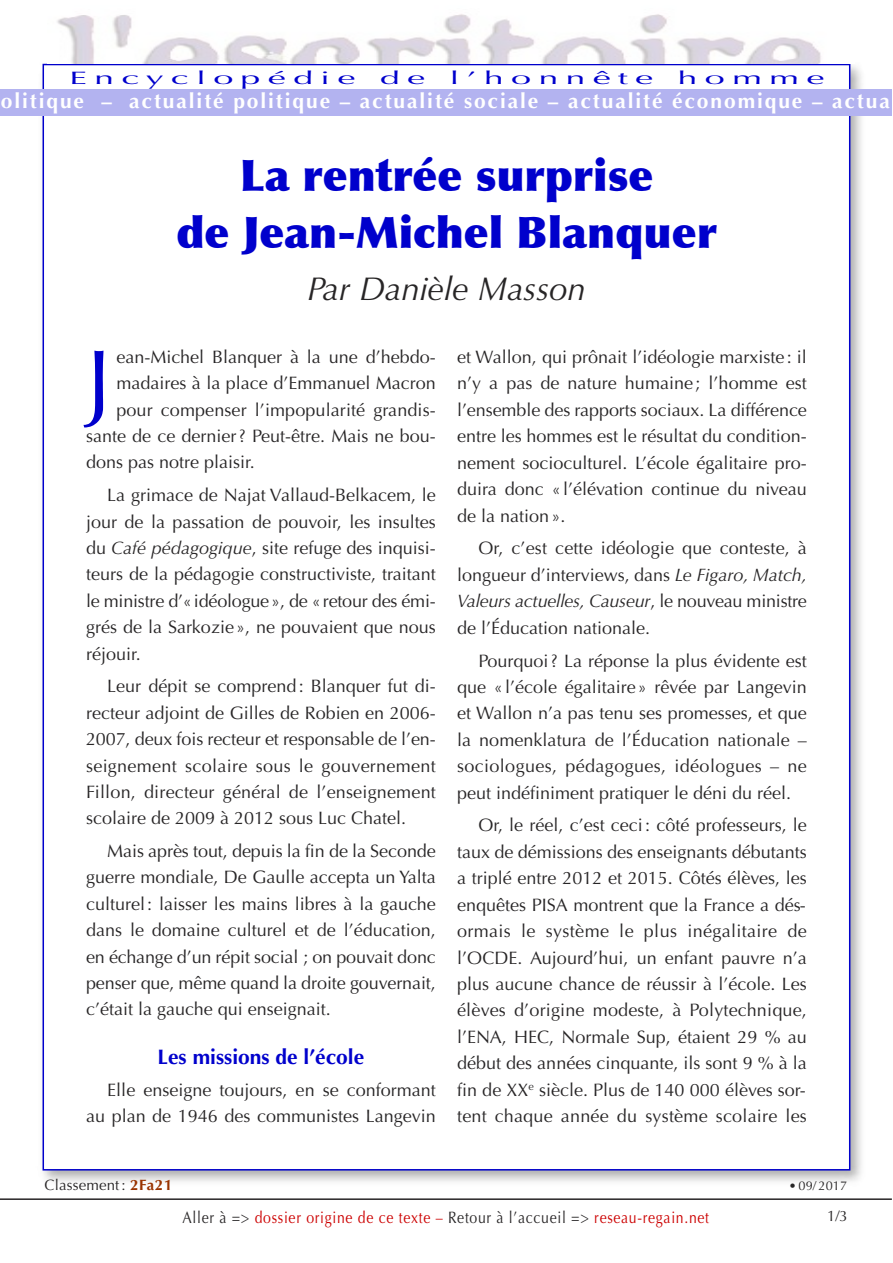
<style>
.page{position:relative;width:893px;height:1263px;background:#fff}
.page>*{position:absolute;margin:0;border:0;box-sizing:border-box;transform-origin:0 0}
.t1{font:93px "Optima";color:#00c}
.t2{font:900 43.5px/56.6px "Optima";color:#00c;text-align:center}
.t3{font:italic 33px "Optima";color:#272526}
.t4{font:700 21px "Optima";letter-spacing:.09em;color:#fff}
.t5{font:700 21px "Optima";color:#00c}
.t6{font:18px/26.4px "Optima";color:#272526;text-align:justify}
.t7{font:18px "Optima";letter-spacing:.2em;color:#00c;scale:2 1}
.t8{font:16.5px "Optima";letter-spacing:.05em;color:#c00;scale:.85 1}
.t9{font:15px "Optima";letter-spacing:.01em;color:#272526}
.t10{font:12.75px "Optima";letter-spacing:.01em;color:#272526}
.s1{font-style:italic}
.s2{font-weight:700;color:#930}
.s3{color:#272526}
</style>
<div class="page">
<img style="left:36px;top:63px;width:834px;height:1119px">
<div style="left:44px;top:65px;width:805px;height:1104px;background:#fff"></div>
<div style="left:1px;top:90px;width:891px;height:26px;background:#b3b3f0"></div>
<div style="left:47px;top:3px;width:808px;height:61px;background:#fff"></div>
<img style="left:57px;top:14px;width:764px;height:50px">
<hr style="left:0;top:1198px;width:892px;height:2px;background:#272526">
<p class="t7" style="left:69px;top:68px;width:145px">Encyclopédie</p>
<p class="t7" style="left:380px;top:68px;width:24px">de</p>
<p class="t7" style="left:449px;top:68px;width:103px">l’honnête</p>
<p class="t7" style="left:678px;top:68px;width:75px">homme</p>
<p class="t4" style="left:1px;top:89px;width:891px">olitique – actualité politique – actualité sociale – actualité économique – actua</p>
<h2 class="t2" style="left:176px;top:148px;width:542px">La rentrée surprise<br>de Jean-Michel Blanquer</h2>
<h3 class="t3" style="left:307px;top:270px;width:280px">Par Danièle Masson</h3>
<h1 class="t1" style="left:86px;top:329px;width:27px">J</h1>
<p class="t6" style="left:116px;top:344px;width:321px">ean-Michel Blanquer à la une d’hebdo-</p>
<p class="t6" style="left:116px;top:370px;width:321px">madaires à la place d’Emmanuel Macron</p>
<p class="t6" style="left:116px;top:397px;width:321px">pour compenser l’impopularité grandis-</p>
<p class="t6" style="left:86px;top:423px;width:351px">sante de ce dernier? Peut-être. Mais ne bou-</p>
<p class="t6" style="left:86px;top:449px;width:170px">dons pas notre plaisir.</p>
<p class="t6" style="left:86px;top:482px;width:351px;text-indent:21px">La grimace de Najat Vallaud-Belkacem, le jour de la passation de pouvoir, les insultes du <span class="s1">Café pédagogique</span>, site refuge des inquisi&shy;teurs de la pédagogie constructiviste, traitant le ministre d’«idéologue», de «retour des émi&shy;grés de la Sarkozie», ne pouvaient que nous réjouir.</p>
<p class="t6" style="left:86px;top:673px;width:351px;text-indent:21px">Leur dépit se comprend: Blanquer fut di&shy;recteur adjoint de Gilles de Robien en 2006- 2007, deux fois recteur et responsable de l’en&shy;seignement scolaire sous le gouvernement Fillon, directeur général de l’enseignement scolaire de 2009 à 2012 sous Luc Chatel.</p>
<p class="t6" style="left:86px;top:838px;width:351px;text-indent:21px">Mais après tout, depuis la fin de la Seconde guerre mondiale, De Gaulle accepta un Yalta culturel: laisser les mains libres à la gauche dans le domaine culturel et de l’éducation, en échange d’un répit social ; on pouvait donc penser que, même quand la droite gouvernait, c’était la gauche qui enseignait.</p>
<p class="t5" style="left:158px;top:1044px;width:208px">Les missions de l’école</p>
<p class="t6" style="left:86px;top:1077px;width:351px;text-align:right">Elle enseigne toujours, en se conformant au plan de 1946 des communistes Langevin</p>
<p class="t6" style="left:457px;top:344px;width:351px">et Wallon, qui prônait l’idéologie marxiste : il n’y a pas de nature humaine ; l’homme est l’ensemble des rapports sociaux. La différence entre les hommes est le résultat du condition&shy;nement socioculturel. L’école égalitaire pro&shy;duira donc «l’élévation continue du niveau de la nation».</p>
<p class="t6" style="left:457px;top:535px;width:351px;text-indent:21px">Or, c’est cette idéologie que conteste, à longueur d’interviews, dans <span class="s1">Le Figaro, Match, Valeurs actuelles, Causeur</span>, le nouveau ministre de l’Éducation nationale.</p>
<p class="t6" style="left:457px;top:647px;width:351px;text-indent:21px">Pourquoi? La réponse la plus évidente est que « l’école égalitaire» rêvée par Langevin et Wallon n’a pas tenu ses promesses, et que la nomenklatura de l’Éducation nationale – sociologues, pédagogues, idéologues – ne peut indéfiniment pratiquer le déni du réel.</p>
<p class="t6" style="left:457px;top:812px;width:351px;text-indent:21px">Or, le réel, c’est ceci: côté professeurs, le taux de démissions des enseignants débutants a triplé entre 2012 et 2015. Côtés élèves, les enquêtes PISA montrent que la France a dés&shy;ormais le système le plus inégalitaire de l’OCDE. Aujourd’hui, un enfant pauvre n’a plus aucune chance de réussir à l’école. Les élèves d’origine modeste, à Polytechnique, l’ENA, HEC, Normale Sup, étaient 29 % au début des années cinquante, ils sont 9 % à la fin de XX<sup>e</sup> siècle. Plus de 140 000 élèves sor&shy;tent chaque année du système scolaire les</p>
<p class="t9" style="left:45px;top:1176px;width:129px">Classement : <span class="s2">2Fa21</span></p>
<p class="t10" style="left:789px;top:1178px;width:60px">•09/ 2017</p>
<p class="t8" style="left:182px;top:1208px;width:621px"><span class="s3">Aller à =&gt;</span> dossier origine de ce texte – <span class="s3">Retour à l’accueil =&gt;</span> reseau-regain.net</p>
<p class="t9" style="left:827px;top:1207px;width:22px">1/3</p>
</div>
